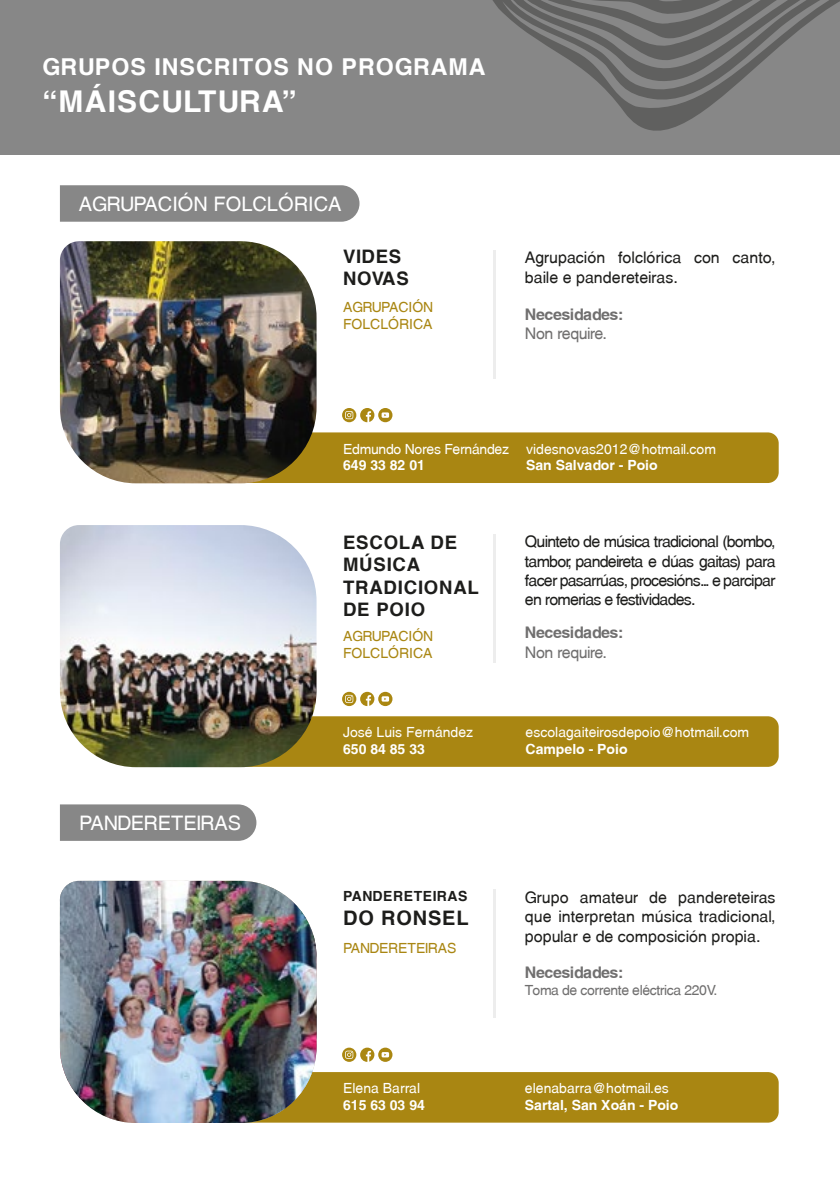
<style>
.page{position:relative;width:840px;height:1191px;background:#fff}
.page>*{position:absolute;margin:0;border:0;box-sizing:border-box;transform-origin:0 0}
.t1{font:700 30px "Mytupi";letter-spacing:.04em;color:#fff}
.t2{font:700 23.2px "Mytupi";letter-spacing:.04em;color:#fff}
.t3{font:20px "Mytupi";color:#fff}
.t4{font:20px "Mytupi";letter-spacing:-.02em;color:#fff}
.t5{font:700 20px "Mytupi";letter-spacing:.04em;color:#1d1d1b}
.t6{font:700 18.6px/22.4px "Mytupi";letter-spacing:.04em;color:#1d1d1b}
.t7{font:16px/19.2px "Mytupi";color:#1d1d1b;text-align:justify}
.t8{font:700 16px "Mytupi";letter-spacing:-.03em;color:#706f6f}
.t9{font:16px "Mytupi";letter-spacing:-.03em;color:#706f6f}
.t10{font:14px "Mytupi";color:#fff}
.t11{font:700 14px "Mytupi";color:#fff}
.t12{font:14px/16.8px "Mytupi";color:#a98612}
.t13{font:14px "Mytupi";letter-spacing:-.03em;color:#706f6f}
.t14{font:14px "Mytupi";letter-spacing:-.02em;color:#fff}
.t15{font:700 14px "Mytupi";letter-spacing:.04em;color:#1d1d1b}
</style>
<div class="page">
<div style="left:0;top:0;width:839px;height:155px;background:#878787"></div>
<div style="left:60px;top:185px;width:299px;height:37px;background:#878787"></div>
<div style="left:163px;top:432px;width:615px;height:51px;background:#a98612;border-radius:11px"></div>
<img style="left:60px;top:241px;width:256px;height:242px">
<hr style="left:493px;top:250px;width:2px;height:128px;background:#ededed">
<svg style="left:342px;top:408px;width:50px;height:14px"></svg>
<div style="left:163px;top:716px;width:615px;height:51px;background:#a98612;border-radius:11px"></div>
<img style="left:60px;top:525px;width:256px;height:242px">
<hr style="left:493px;top:534px;width:2px;height:128px;background:#ededed">
<svg style="left:342px;top:692px;width:50px;height:14px"></svg>
<div style="left:163px;top:1072px;width:615px;height:50px;background:#a98612;border-radius:11px"></div>
<img style="left:60px;top:881px;width:256px;height:242px">
<hr style="left:493px;top:889px;width:2px;height:129px;background:#ededed">
<svg style="left:342px;top:1047px;width:50px;height:14px"></svg>
<svg style="left:60px;top:804px;width:196px;height:37px;background:#8a8a8a"></svg>
<svg style="left:492px;top:0;width:290px;height:131px"></svg>
<svg style="left:523px;top:0;width:316px;height:44px"></svg>
<h2 class="t2" style="left:42px;top:53px;width:444px">GRUPOS INSCRITOS NO PROGRAMA</h2>
<h1 class="t1" style="left:42px;top:83px;width:256px">“MÁISCULTURA”</h1>
<p class="t3" style="left:79px;top:192px;width:264px">AGRUPACIÓN FOLCLÓRICA</p>
<p class="t6" style="left:343px;top:245px;width:67px">VIDES<br>NOVAS</p>
<p class="t12" style="left:343px;top:299px;width:92px">AGRUPACIÓN<br>FOLCLÓRICA</p>
<p class="t7" style="left:524px;top:248px;width:252px">Agrupación folclórica con canto, baile e pandereteiras.</p>
<p class="t8" style="left:524px;top:304px;width:100px">Necesidades:</p>
<p class="t9" style="left:524px;top:324px;width:83px">Non require.</p>
<p class="t4" style="left:79px;top:810px;width:163px">PANDERETEIRAS</p>
<p class="t14" style="left:343px;top:440px;width:167px">Edmundo Nores Fernández</p>
<p class="t11" style="left:343px;top:457px;width:83px">649 33 82 01</p>
<p class="t10" style="left:525px;top:440px;width:191px">videsnovas2012@hotmail.com</p>
<p class="t11" style="left:525px;top:457px;width:133px">San Salvador - Poio</p>
<p class="t6" style="left:343px;top:531px;width:137px">ESCOLA DE<br>MÚSICA<br>TRADICIONAL<br>DE POIO</p>
<p class="t12" style="left:343px;top:628px;width:92px">AGRUPACIÓN<br>FOLCLÓRICA</p>
<p class="t7" style="left:524px;top:532px;width:252px">Quinteto de música tradicional (bombo, tambor, pandeireta e dúas gaitas) para facer pasarrúas, procesións... e parcipar en romerias e festividades.</p>
<p class="t8" style="left:524px;top:623px;width:100px">Necesidades:</p>
<p class="t9" style="left:524px;top:642px;width:83px">Non require.</p>
<p class="t10" style="left:343px;top:724px;width:132px">José Luis Fernández</p>
<p class="t11" style="left:343px;top:740px;width:83px">650 84 85 33</p>
<p class="t10" style="left:525px;top:724px;width:225px">escolagaiteirosdepoio@hotmail.com</p>
<p class="t11" style="left:525px;top:740px;width:103px">Campelo - Poio</p>
<p class="t15" style="left:343px;top:888px;width:126px">PANDERETEIRAS</p>
<p class="t5" style="left:343px;top:906px;width:127px">DO RONSEL</p>
<p class="t12" style="left:343px;top:939px;width:115px">PANDERETEIRAS</p>
<p class="t10" style="left:343px;top:1079px;width:79px">Elena Barral</p>
<p class="t11" style="left:343px;top:1096px;width:83px">615 63 03 94</p>
<p class="t7" style="left:524px;top:887px;width:252px">Grupo amateur de pandereteiras que interpretan música tradicional, popular e de composición propia.</p>
<p class="t8" style="left:524px;top:962px;width:100px">Necesidades:</p>
<p class="t13" style="left:524px;top:981px;width:194px">Toma de corrente eléctrica 220V.</p>
<p class="t10" style="left:524px;top:1079px;width:145px">elenabarra@hotmail.es</p>
<p class="t11" style="left:524px;top:1096px;width:155px">Sartal, San Xoán - Poio</p>
</div>
